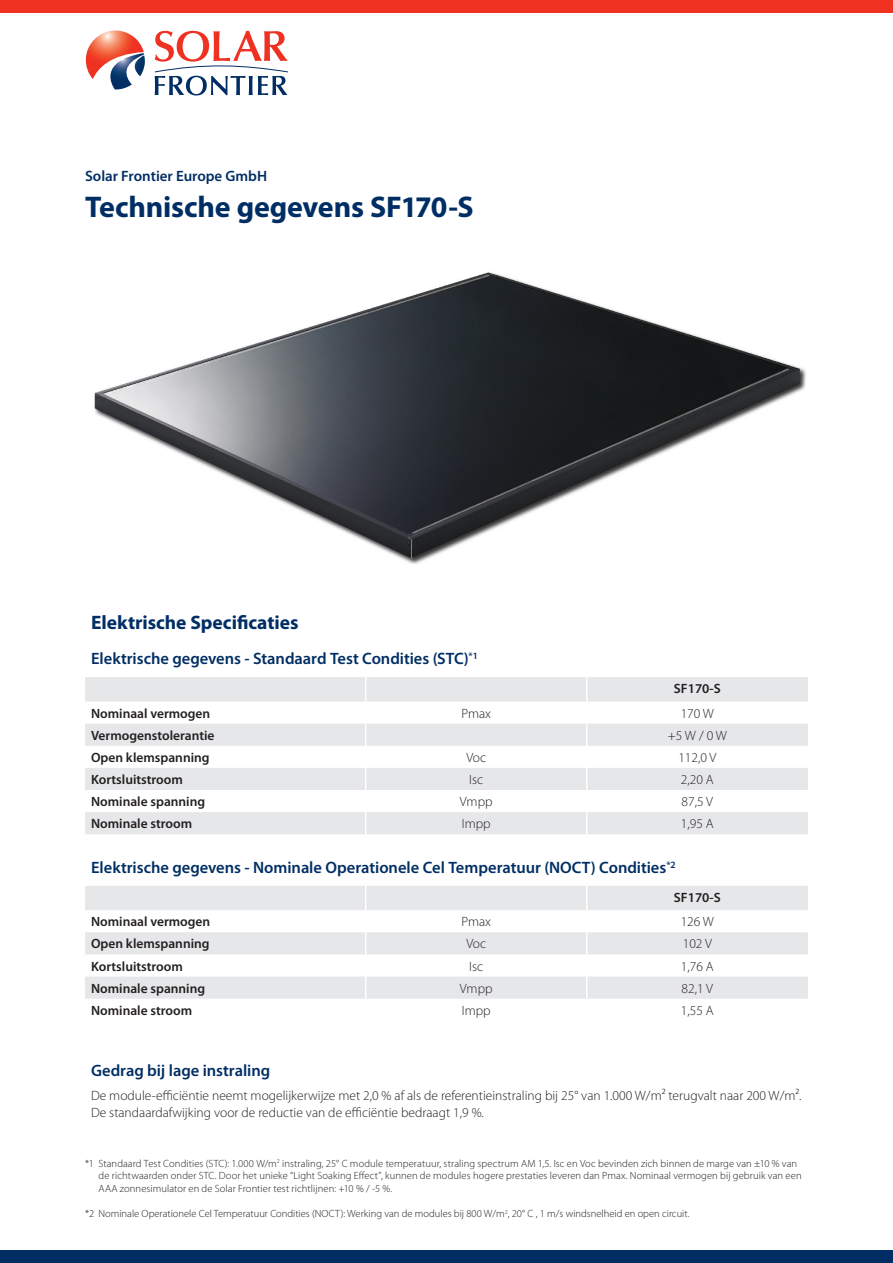
<style>
.page{position:relative;width:893px;height:1263px;background:#fff}
.page>*{position:absolute;margin:0;border:0;box-sizing:border-box;transform-origin:0 0}
.t1{font:700 30px "Myriad Pro";letter-spacing:-.005em;color:#002e64}
.t2{font:700 19.5px "Myriad Pro";color:#002e64}
.t3{font:600 16.5px "Myriad Pro";letter-spacing:-.005em;color:#002e64}
.t4{font:600 15px "Myriad Pro";color:#002e64}
.t5{font:300 13.5px/16.2px "Myriad Pro";color:#231f20}
.t6{font:600 13.5px "Myriad Pro";color:#231f20}
.t7{font:300 10.5px/12.6px "Myriad Pro";letter-spacing:.01em;color:#231f20}
</style>
<div class="page">
<div style="left:0;top:0;width:893px;height:13px;background:#ef3122"></div>
<div style="left:0;top:1250px;width:893px;height:13px;background:#002e64"></div>
<svg style="left:154px;top:30px;width:134px;height:66px"></svg>
<svg style="left:86px;top:31px;width:59px;height:59px"></svg>
<svg style="left:85px;top:886px;width:723px;height:113px;fill:#e6e7e9"></svg>
<hr style="left:586px;top:886px;width:2px;height:24px;background:#fff">
<hr style="left:586px;top:910px;width:2px;height:22px;background:#fff">
<hr style="left:586px;top:932px;width:2px;height:22px;background:#fff">
<hr style="left:586px;top:954px;width:2px;height:22px;background:#fff">
<hr style="left:586px;top:976px;width:2px;height:23px;background:#fff">
<svg style="left:365px;top:886px;width:1px;height:113px"></svg>
<img style="left:94px;top:272px;width:712px;height:292px">
<svg style="left:85px;top:677px;width:723px;height:157px;fill:#e6e7e9"></svg>
<hr style="left:586px;top:677px;width:2px;height:24px;background:#fff">
<hr style="left:586px;top:701px;width:2px;height:23px;background:#fff">
<hr style="left:586px;top:724px;width:2px;height:22px;background:#fff">
<hr style="left:586px;top:746px;width:2px;height:22px;background:#fff">
<hr style="left:586px;top:768px;width:2px;height:22px;background:#fff">
<hr style="left:586px;top:790px;width:2px;height:22px;background:#fff">
<svg style="left:365px;top:677px;width:1px;height:157px"></svg>
<hr style="left:586px;top:812px;width:2px;height:22px;background:#fff">
<h3 class="t4" style="left:85px;top:167px;width:184px">Solar Frontier Europe GmbH</h3>
<h1 class="t1" style="left:85px;top:188px;width:390px">Technische gegevens SF170-S</h1>
<h2 class="t2" style="left:91px;top:610px;width:209px">Elektrische Specificaties</h2>
<h3 class="t3" style="left:91px;top:648px;width:388px">Elektrische gegevens - Standaard Test Condities (STC)<sup>*1</sup></h3>
<p class="t6" style="left:674px;top:680px;width:48px">SF170-S</p>
<p class="t6" style="left:91px;top:704px;width:121px">Nominaal vermogen</p>
<p class="t5" style="left:461px;top:705px;width:31px">Pmax</p>
<p class="t5" style="left:681px;top:705px;width:35px">170 W</p>
<p class="t6" style="left:91px;top:727px;width:125px">Vermogenstolerantie</p>
<p class="t5" style="left:668px;top:727px;width:60px">+5 W / 0 W</p>
<p class="t6" style="left:91px;top:749px;width:120px">Open klemspanning</p>
<p class="t5" style="left:466px;top:749px;width:21px">Voc</p>
<p class="t5" style="left:678px;top:749px;width:40px">112,0 V</p>
<p class="t6" style="left:91px;top:771px;width:93px">Kortsluitstroom</p>
<p class="t5" style="left:469px;top:772px;width:15px">Isc</p>
<p class="t5" style="left:681px;top:772px;width:34px">2,20 A</p>
<p class="t6" style="left:91px;top:793px;width:116px">Nominale spanning</p>
<p class="t5" style="left:460px;top:794px;width:34px">Vmpp</p>
<p class="t5" style="left:682px;top:794px;width:33px">87,5 V</p>
<p class="t6" style="left:91px;top:815px;width:103px">Nominale stroom</p>
<p class="t5" style="left:462px;top:816px;width:31px">Impp</p>
<p class="t5" style="left:681px;top:816px;width:34px">1,95 A</p>
<h3 class="t3" style="left:91px;top:857px;width:586px">Elektrische gegevens - Nominale Operationele Cel Temperatuur (NOCT) Condities<sup>*2</sup></h3>
<p class="t6" style="left:674px;top:889px;width:48px">SF170-S</p>
<p class="t6" style="left:91px;top:913px;width:121px">Nominaal vermogen</p>
<p class="t5" style="left:461px;top:914px;width:31px">Pmax</p>
<p class="t5" style="left:681px;top:914px;width:35px">126 W</p>
<p class="t6" style="left:91px;top:935px;width:120px">Open klemspanning</p>
<p class="t5" style="left:466px;top:936px;width:21px">Voc</p>
<p class="t5" style="left:683px;top:936px;width:31px">102 V</p>
<p class="t6" style="left:91px;top:957px;width:93px">Kortsluitstroom</p>
<p class="t5" style="left:469px;top:958px;width:15px">Isc</p>
<p class="t5" style="left:681px;top:958px;width:34px">1,76 A</p>
<p class="t6" style="left:91px;top:979px;width:116px">Nominale spanning</p>
<p class="t5" style="left:460px;top:980px;width:34px">Vmpp</p>
<p class="t5" style="left:682px;top:980px;width:33px">82,1 V</p>
<p class="t6" style="left:91px;top:1002px;width:103px">Nominale stroom</p>
<p class="t5" style="left:462px;top:1002px;width:31px">Impp</p>
<p class="t5" style="left:681px;top:1002px;width:34px">1,55 A</p>
<h3 class="t3" style="left:91px;top:1060px;width:181px">Gedrag bij lage instraling</h3>
<p class="t5" style="left:91px;top:1088px;width:712px">De module-efficiëntie neemt mogelijkerwijze met 2,0 % af als de referentieinstraling bij 25° van 1.000 W/m² terugvalt naar 200 W/m².<br>De standaardafwijking voor de reductie van de efficiëntie bedraagt 1,9 %.</p>
<p class="t7" style="left:99px;top:1157px;width:705px;text-indent:-14px">*1 Standaard Test Condities (STC): 1.000 W/m<sup>2</sup> instraling, 25° C module temperatuur, straling spectrum AM 1,5. Isc en Voc bevinden zich binnen de marge van ±10 % van de richtwaarden onder STC. Door het unieke “Light Soaking Effect”, kunnen de modules hogere prestaties leveren dan Pmax. Nominaal vermogen bij gebruik van een<br>AAA zonnesimulator en de Solar Frontier test richtlijnen: +10 % / -5 %.</p>
<p class="t7" style="left:85px;top:1207px;width:606px">*2 Nominale Operationele Cel Temperatuur Condities (NOCT): Werking van de modules bij 800 W/m<sup>2</sup>, 20° C , 1 m/s windsnelheid en open circuit.</p>
</div>
